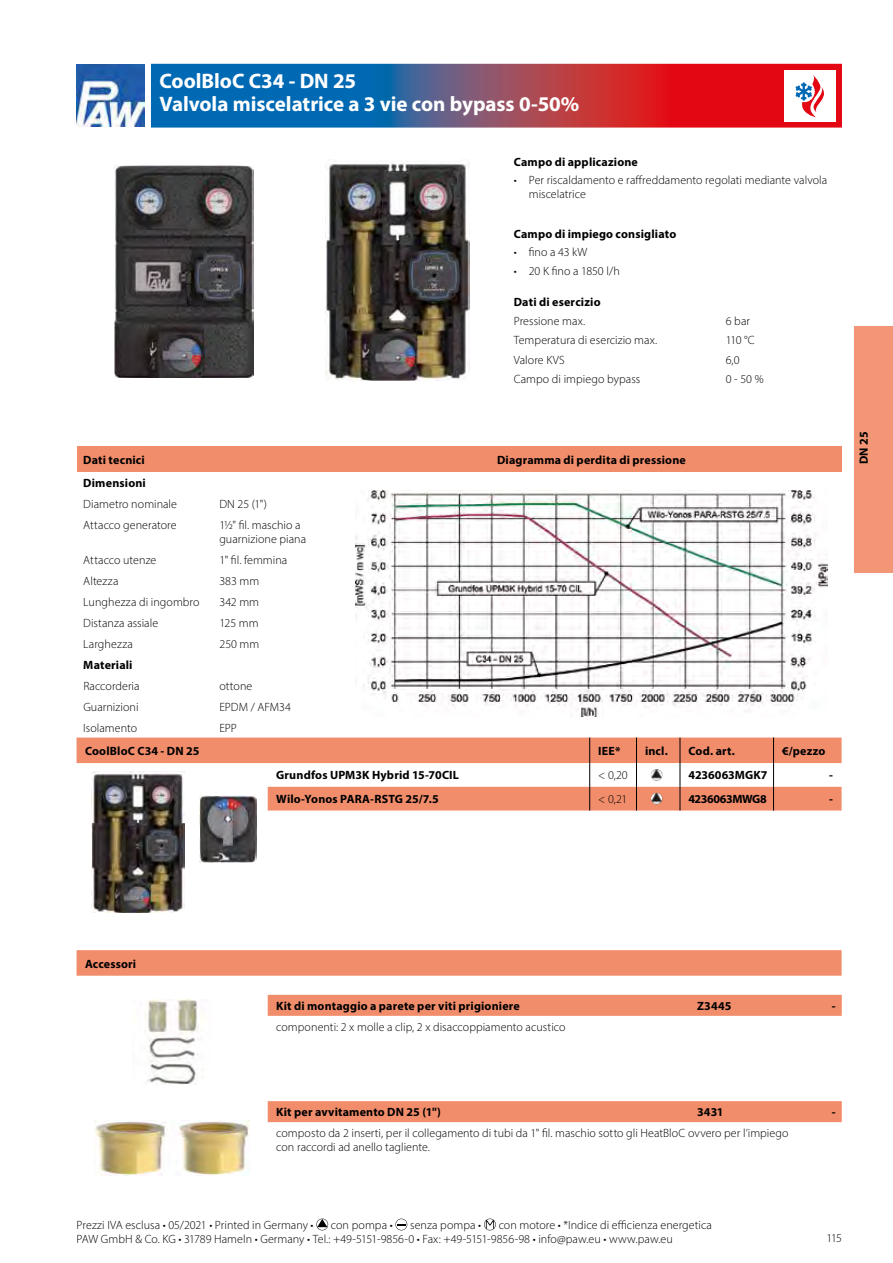
<style>
.page{position:relative;width:893px;height:1263px;background:#fff}
.page>*{position:absolute;margin:0;border:0;box-sizing:border-box;transform-origin:0 0}
.t1{font:700 21px/22.5px "Myriad Pro";letter-spacing:-.005em;color:#fff}
.t2{font:300 12px/13.5px "Myriad Pro";letter-spacing:.005em;color:#000}
.t3{font:700 12px/23.2px "Myriad Pro";letter-spacing:.015em;color:#000}
.t4{font:700 12px "Myriad Pro";letter-spacing:-.035em;color:#000}
</style>
<div class="page">
<svg style="left:316px;top:1218px;width:12px;height:12px"></svg>
<svg style="left:395px;top:1218px;width:12px;height:12px"></svg>
<svg style="left:484px;top:1218px;width:12px;height:12px"></svg>
<div style="left:855px;top:326px;width:38px;height:246px;background:#f39676"></div>
<img style="left:115px;top:166px;width:138px;height:212px">
<div style="left:77px;top:446px;width:136px;height:26px;background:#f18d6b"></div>
<div style="left:213px;top:446px;width:128px;height:26px;background:#f18d6b"></div>
<div style="left:341px;top:446px;width:501px;height:26px;background:#f18d6b"></div>
<img style="left:356px;top:491px;width:471px;height:226px">
<svg style="left:77px;top:737px;width:765px;height:239px"></svg>
<img style="left:92px;top:771px;width:92px;height:142px">
<img style="left:199px;top:795px;width:57px;height:68px">
<svg style="left:268px;top:737px;width:574px;height:73px"></svg>
<img style="left:650px;top:769px;width:14px;height:12px">
<img style="left:650px;top:793px;width:14px;height:11px">
<svg style="left:268px;top:1122px;width:574px;height:1px"></svg>
<img style="left:145px;top:999px;width:58px;height:85px">
<div style="left:268px;top:995px;width:574px;height:21px;background:#f18d6b"></div>
<img style="left:95px;top:1120px;width:154px;height:56px">
<div style="left:268px;top:1101px;width:574px;height:21px;background:#f18d6b"></div>
<img style="left:325px;top:162px;width:145px;height:219px">
<svg style="left:151px;top:64px;width:691px;height:64px;background:#795074"></svg>
<h1 class="t1" style="left:159px;top:69px;width:421px">CoolBloC C34 - DN 25<br>Valvola miscelatrice a 3 vie con bypass 0-50%</h1>
<p class="t3" style="left:83px;top:448px;width:64px">Dati tecnici<br>Dimensioni</p>
<p class="t2" style="left:83px;top:497px;width:95px">Diametro nominale</p>
<p class="t2" style="left:219px;top:497px;width:49px">DN 25 (1")</p>
<p class="t2" style="left:83px;top:518px;width:95px">Attacco generatore</p>
<p class="t2" style="left:219px;top:518px;width:88px">1½" fil. maschio a guarnizione piana</p>
<p class="t2" style="left:83px;top:553px;width:74px">Attacco utenze</p>
<p class="t2" style="left:219px;top:553px;width:69px">1" fil. femmina</p>
<p class="t2" style="left:83px;top:574px;width:37px">Altezza</p>
<p class="t2" style="left:219px;top:574px;width:41px">383 mm</p>
<p class="t2" style="left:83px;top:595px;width:118px">Lunghezza di ingombro</p>
<p class="t2" style="left:219px;top:595px;width:41px">342 mm</p>
<p class="t2" style="left:83px;top:616px;width:76px">Distanza assiale</p>
<p class="t2" style="left:219px;top:616px;width:41px">125 mm</p>
<p class="t2" style="left:83px;top:637px;width:51px">Larghezza</p>
<p class="t2" style="left:219px;top:637px;width:41px">250 mm</p>
<p class="t3" style="left:83px;top:652px;width:51px">Materiali</p>
<p class="t2" style="left:83px;top:679px;width:58px">Raccorderia</p>
<p class="t2" style="left:219px;top:679px;width:34px">ottone</p>
<p class="t2" style="left:83px;top:700px;width:57px">Guarnizioni</p>
<p class="t2" style="left:219px;top:700px;width:73px">EPDM / AFM34</p>
<p class="t2" style="left:83px;top:721px;width:55px">Isolamento</p>
<p class="t2" style="left:219px;top:721px;width:19px">EPP</p>
<p class="t3" style="left:514px;top:150px;width:126px">Campo di applicazione</p>
<p class="t2" style="left:529px;top:173px;width:300px;line-height:14.4px;text-indent:-15px">• Per riscaldamento e raffreddamento regolati mediante valvola miscelatrice</p>
<p class="t3" style="left:514px;top:222px;width:164px">Campo di impiego consigliato</p>
<p class="t2" style="left:514px;top:245px;width:75px">• fino a 43 kW</p>
<p class="t2" style="left:514px;top:264px;width:108px">• 20 K fino a 1850 l/h</p>
<p class="t3" style="left:514px;top:289px;width:88px">Dati di esercizio</p>
<p class="t2" style="left:514px;top:314px;width:73px">Pressione max.</p>
<p class="t2" style="left:726px;top:314px;width:26px">6 bar</p>
<p class="t2" style="left:514px;top:333px;width:145px">Temperatura di esercizio max.</p>
<p class="t2" style="left:726px;top:333px;width:30px">110 °C</p>
<p class="t2" style="left:514px;top:353px;width:52px">Valore KVS</p>
<p class="t2" style="left:726px;top:353px;width:15px">6,0</p>
<p class="t2" style="left:514px;top:372px;width:128px">Campo di impiego bypass</p>
<p class="t2" style="left:726px;top:372px;width:39px">0 - 50 %</p>
<p class="t3" style="left:497px;top:448px;width:190px">Diagramma di perdita di pressione</p>
<p class="t3" style="left:85px;top:739px;width:116px">CoolBloC C34 - DN 25</p>
<p class="t3" style="left:598px;top:739px;width:24px">IEE*</p>
<p class="t3" style="left:645px;top:739px;width:24px">incl.</p>
<p class="t3" style="left:688px;top:739px;width:48px">Cod. art.</p>
<p class="t3" style="left:782px;top:739px;width:45px">€/pezzo</p>
<p class="t3" style="left:276px;top:763px;width:184px">Grundfos UPM3K Hybrid 15-70CIL</p>
<p class="t2" style="left:598px;top:768px;width:31px">&lt; 0,20</p>
<p class="t3" style="left:688px;top:763px;width:80px">4236063MGK7</p>
<p class="t3" style="left:829px;top:763px;width:5px">-</p>
<p class="t3" style="left:276px;top:787px;width:164px">Wilo-Yonos PARA-RSTG 25/7.5</p>
<p class="t2" style="left:598px;top:792px;width:31px">&lt; 0,21</p>
<p class="t4" style="left:688px;top:791px;width:80px">4236063MWG8</p>
<p class="t3" style="left:829px;top:787px;width:5px">-</p>
<p class="t3" style="left:852px;top:464px;width:34px;rotate:-90deg">DN 25</p>
<p class="t3" style="left:85px;top:952px;width:53px">Accessori</p>
<p class="t3" style="left:276px;top:994px;width:245px">Kit di montaggio a parete per viti prigioniere</p>
<p class="t3" style="left:697px;top:994px;width:36px">Z3445</p>
<p class="t3" style="left:832px;top:994px;width:5px">-</p>
<p class="t2" style="left:276px;top:1020px;width:291px">componenti: 2 x molle a clip, 2 x disaccoppiamento acustico</p>
<p class="t3" style="left:276px;top:1100px;width:166px">Kit per avvitamento DN 25 (1")</p>
<p class="t3" style="left:697px;top:1100px;width:28px">3431</p>
<p class="t3" style="left:832px;top:1100px;width:5px">-</p>
<p class="t2" style="left:276px;top:1126px;width:514px">composto da 2 inserti, per il collegamento di tubi da 1" fil. maschio sotto gli HeatBloC ovvero per l’impiego con raccordi ad anello tagliente.</p>
<p class="t2" style="left:77px;top:1218px;width:637px;text-indent:422px">con motore • *Indice di efficienza energetica<br>PAW GmbH &amp; Co. KG • 31789 Hameln • Germany • Tel.: +49-5151-9856-0 • Fax: +49-5151-9856-98 • info@paw.eu • www.paw.eu</p>
<p class="t2" style="left:77px;top:1218px;width:239px">Prezzi IVA esclusa • 05/2021 • Printed in Germany •</p>
<p class="t2" style="left:331px;top:1218px;width:63px">con pompa •</p>
<p class="t2" style="left:410px;top:1218px;width:73px">senza pompa •</p>
<p class="t2" style="left:826px;top:1231px;width:17px">115</p>
</div>
